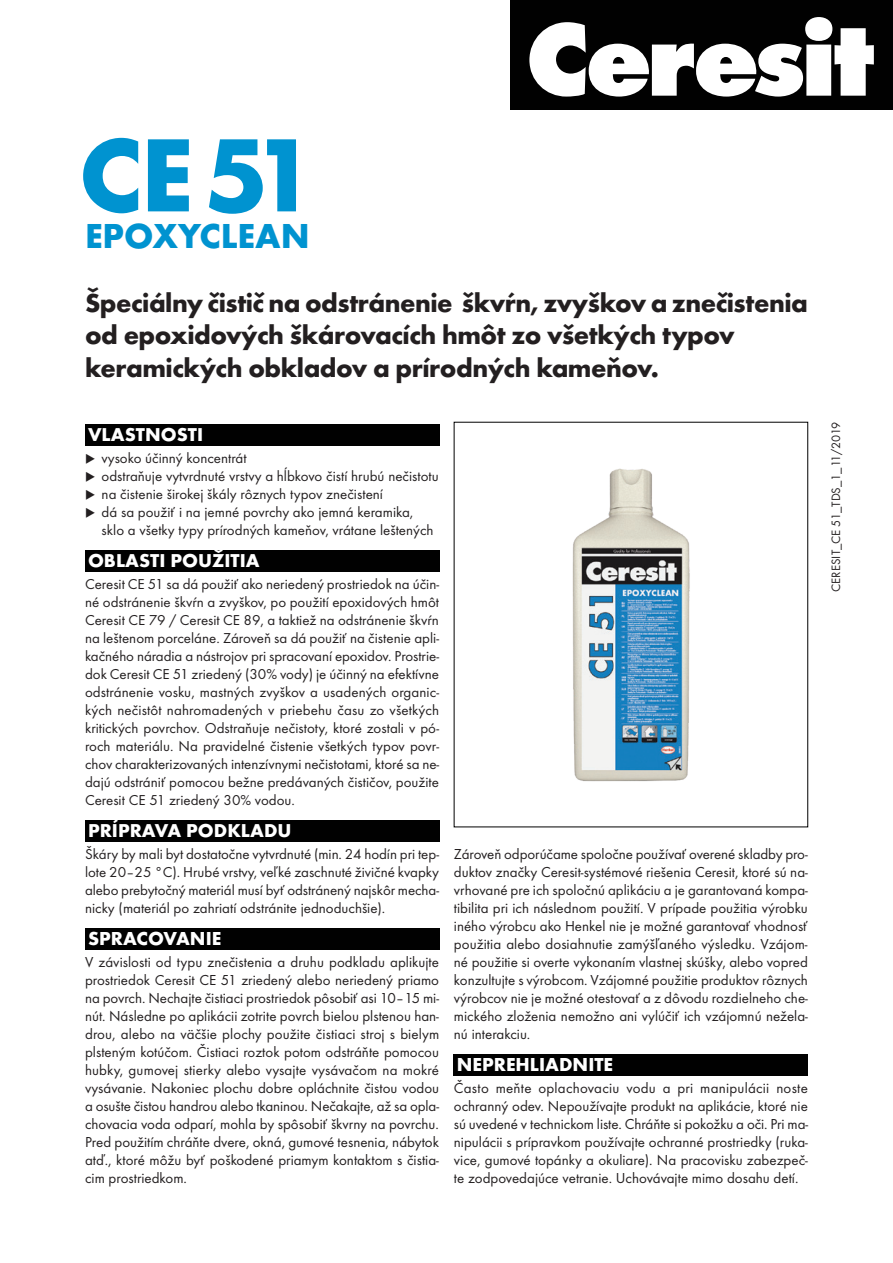
<style>
.page{position:relative;width:893px;height:1263px;background:#fff}
.page>*{position:absolute;margin:0;border:0;box-sizing:border-box;transform-origin:0 0}
.t1{font:700 108px "Futura TOT";color:#0093d0}
.t2{font:700 36px "Futura TOT";color:#0093d0}
.t3{font:700 27px/32.4px "Futura TOT";letter-spacing:-.02em;color:#231f20}
.t4{font:700 19.5px "Futura TOT";color:#fff}
.t5{font:700 19.35px "Futura TOT";color:#fff}
.t6{font:15px/18px "Futura TOT";color:#231f20;text-align:justify}
.t7{font:14.85px/18px "Futura TOT";color:#231f20;text-align:justify}
.t8{font:12.6px "Futura TOT";color:#231f20}
.s1{font-size:14.85px}
</style>
<div class="page">
<div style="left:85px;top:424px;width:354px;height:21px;background:#010101"></div>
<div style="left:85px;top:550px;width:354px;height:21px;background:#010101"></div>
<div style="left:85px;top:820px;width:354px;height:21px;background:#010101"></div>
<div style="left:85px;top:928px;width:354px;height:21px;background:#010101"></div>
<div style="left:454px;top:1054px;width:354px;height:21px;background:#010101"></div>
<div style="left:510px;top:0;width:383px;height:110px;background:#010101"></div>
<svg style="left:529px;top:17px;width:345px;height:80px"></svg>
<img style="left:572px;top:468px;width:118px;height:314px">
<h1 class="t1" style="left:79px;top:108px;width:240px">CE 51</h1>
<h2 class="t2" style="left:85px;top:214px;width:226px">EPOXYCLEAN</h2>
<h3 class="t3" style="left:85px;top:286px;width:724px">Špeciálny čistič na odstránenie škvŕn, zvyškov a znečistenia od epoxidových škárovacích hmôt zo všetkých typov keramických obkladov a prírodných kameňov.</h3>
<p class="t5" style="left:88px;top:422px;width:117px">VLASTNOSTI</p>
<p class="t7" style="left:85px;top:449px;width:163px">◆ vysoko účinný koncentrát</p>
<p class="t7" style="left:85px;top:467px;width:355px">◆ odstraňuje vytvrdnuté vrstvy a hĺbkovo čistí hrubú nečistotu</p>
<p class="t7" style="left:85px;top:485px;width:299px">◆ na čistenie širokej škály rôznych typov znečistení</p>
<p class="t7" style="left:102px;top:503px;width:334px;text-indent:-17px">◆ dá sa použiť i na jemné povrchy ako jemná keramika, sklo a všetky typy prírodných kameňov, vrátane leštených</p>
<p class="t5" style="left:88px;top:548px;width:173px">OBLASTI POUŽITIA</p>
<p class="t7" style="left:85px;top:575px;width:356px">Ceresit CE 51 sa dá použiť ako neriedený prostriedok na účin&shy;né odstránenie škvŕn a zvyškov, po použití epoxidových hmôt Ceresit CE 79 / Ceresit CE 89, a taktiež na odstránenie škvŕn na leštenom porceláne. Zároveň sa dá použiť na čistenie apli&shy;kačného náradia a nástrojov pri spracovaní epoxidov. Prostrie&shy;dok Ceresit CE 51 zriedený (30% vody) je účinný na efektívne odstránenie vosku, mastných zvyškov a usadených organic&shy;kých nečistôt nahromadených v priebehu času zo všetkých kritických povrchov. Odstraňuje nečistoty, ktoré zostali v pó&shy;roch materiálu. Na pravidelné čistenie všetkých typov povr&shy;chov charakterizovaných intenzívnymi nečistotami, ktoré sa ne&shy;dajú odstrániť pomocou bežne predávaných čističov, použite Ceresit CE 51 zriedený 30% vodou.</p>
<p class="t5" style="left:88px;top:818px;width:205px">PRÍPRAVA PODKLADU</p>
<p class="t7" style="left:85px;top:845px;width:355px">Škáry by mali byt dostatočne vytvrdnuté (min. 24 hodín pri tep&shy;lote 20–25 °C). Hrubé vrstvy, veľké zaschnuté živičné kvapky alebo prebytočný materiál musí byť odstránený najskôr mecha&shy;nicky (materiál po zahriatí odstránite jednoduchšie).</p>
<h3 class="t4" style="left:88px;top:926px;width:135px">SPRACOVANIE</h3>
<p class="t6" style="left:85px;top:953px;width:356px">V závislosti od typu znečistenia a druhu podkladu aplikujte prostriedok <span class="s1">Ceresit</span> CE 51 zriedený alebo neriedený priamo na povrch. Nechajte čistiaci prostriedok pôsobiť asi 10–15 mi&shy;nút. Následne po aplikácii zotrite povrch bielou plstenou han&shy;drou, alebo na väčšie plochy použite čistiaci stroj s bielym plsteným kotúčom. Čistiaci roztok potom odstráňte pomocou hubky, gumovej stierky alebo vysajte vysávačom na mokré vysávanie. Nakoniec plochu dobre opláchnite čistou vodou a osušte čistou handrou alebo tkaninou. Nečakajte, až sa opla&shy;chovacia voda odparí, mohla by spôsobiť škvrny na povrchu.<br>Pred použitím chráňte dvere, okná, gumové tesnenia, nábytok atď., ktoré môžu byť poškodené priamym kontaktom s čistia&shy;cim prostriedkom.</p>
<p class="t6" style="left:454px;top:845px;width:356px">Zároveň odporúčame spoločne používať overené skladby pro&shy;duktov značky Ceresit-systémové riešenia Ceresit, ktoré sú na&shy;vrhované pre ich spoločnú aplikáciu a je garantovaná kompa&shy;tibilita pri ich následnom použití. V prípade použitia výrobku iného výrobcu ako Henkel nie je možné garantovať vhodnosť použitia alebo dosiahnutie zamýšľaného výsledku. Vzájom&shy;né použitie si overte vykonaním vlastnej skúšky, alebo vopred konzultujte s výrobcom. Vzájomné použitie produktov rôznych výrobcov nie je možné otestovať a z dôvodu rozdielneho che&shy;mického zloženia nemožno ani vylúčiť ich vzájomnú nežela&shy;nú interakciu.</p>
<h3 class="t4" style="left:457px;top:1052px;width:158px">NEPREHLIADNITE</h3>
<p class="t6" style="left:454px;top:1079px;width:356px">Často meňte oplachovaciu vodu a pri manipulácii noste ochranný odev. Nepoužívajte produkt na aplikácie, ktoré nie sú uvedené v technickom liste. Chráňte si pokožku a oči. Pri ma&shy;nipulácii s prípravkom používajte ochranné prostriedky (ruka&shy;vice, gumové topánky a okuliare). Na pracovisku zabezpeč&shy;te zodpovedajúce vetranie. Uchovávajte mimo dosahu detí.</p>
<p class="t8" style="left:828px;top:592px;width:171px;rotate:-90deg">CERESIT_CE 51_TDS_1_11/2019</p>
</div>
